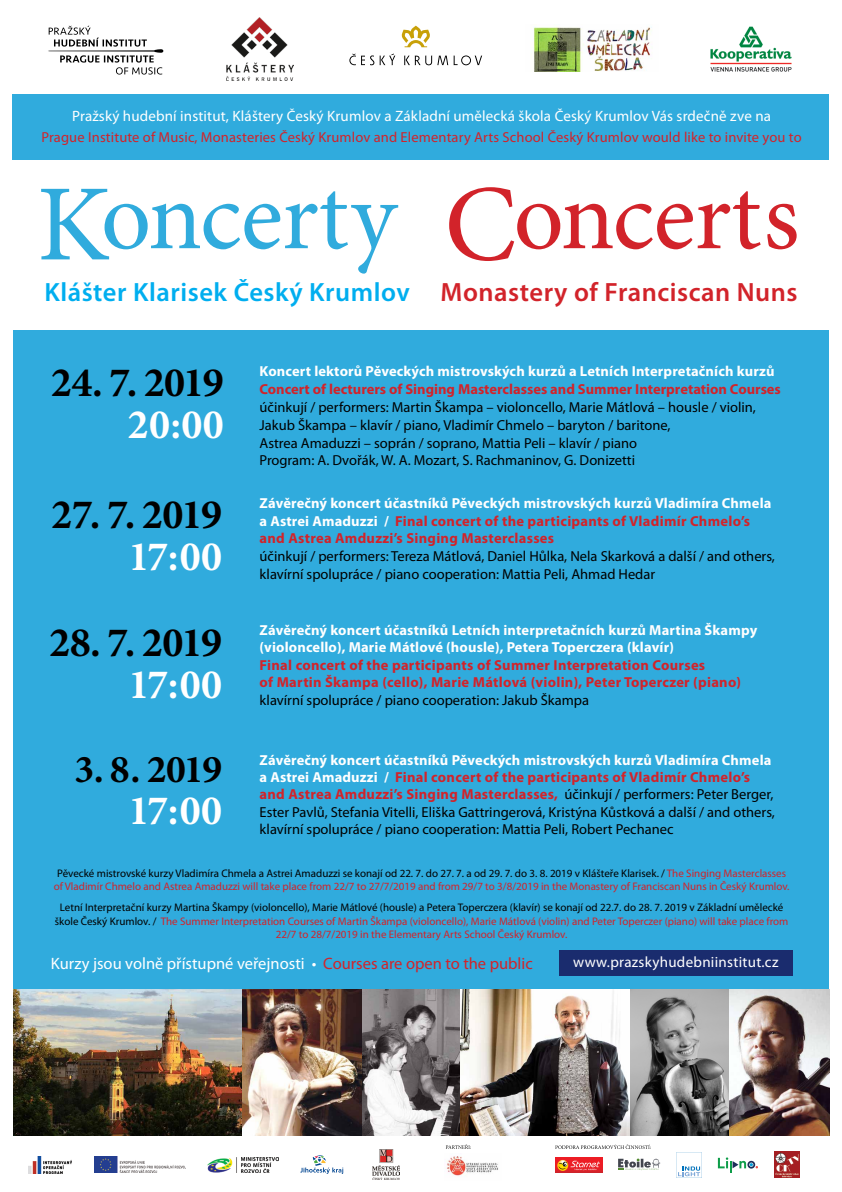
<style>
.page{position:relative;width:842px;height:1192px;background:#fff}
.page>*{position:absolute;margin:0;border:0;box-sizing:border-box;transform-origin:0 0}
.t1{font:98.9px "Minion Pro";letter-spacing:-.01em;color:#30abdd}
.t2{font:700 42px "Minion Pro";letter-spacing:-.02em;color:#000}
.t3{font:700 42px "Minion Pro";letter-spacing:.01em;color:#fff}
.t4{font:700 39.5px "Minion Pro";color:#000}
.t5{font:600 26.5px "Myriad Pro";letter-spacing:.02em;color:#00aeef}
.t6{font:16.5px "Myriad Pro";color:#fff}
.t7{font:15px "Myriad Pro";letter-spacing:.01em;color:#fff}
.t8{font:14.5px/17.4px "Myriad Pro";color:#000}
.t9{font:700 14.5px/17.4px "Myriad Pro";letter-spacing:.015em;color:#d2232a}
.t10{font:700 14.5px/17.4px "Myriad Pro";letter-spacing:.01em;color:#fff}
.t11{font:14.5px "Myriad Pro";letter-spacing:.01em;color:#d2232a}
.t12{font:11px/13.2px "Myriad Pro";color:#d2232a;text-align:center}
.s1{font-size:108.55px}
.s2{font-size:108.55px;color:#d2232a}
.s3{color:#d2232a}
.s4{color:#fff}
.s5{font-weight:700;color:#fff}
.s6{font-weight:700;color:#d2232a}
.s7{color:#000}
</style>
<div class="page">
<div style="left:13px;top:330px;width:816px;height:678px;background:#30abdd"></div>
<div style="left:13px;top:94px;width:816px;height:66px;background:#30abdd"></div>
<img style="left:459px;top:989px;width:172px;height:146px">
<img style="left:242px;top:989px;width:217px;height:146px">
<img style="left:631px;top:989px;width:198px;height:146px">
<img style="left:13px;top:989px;width:229px;height:146px">
<svg style="left:48px;top:26px;width:115px;height:49px"></svg>
<svg style="left:349px;top:54px;width:133px;height:11px"></svg>
<svg style="left:402px;top:26px;width:28px;height:21px"></svg>
<img style="left:533px;top:27px;width:119px;height:44px">
<img style="left:710px;top:26px;width:82px;height:46px">
<img style="left:226px;top:17px;width:67px;height:64px">
<img style="left:28px;top:1157px;width:44px;height:16px">
<img style="left:94px;top:1157px;width:91px;height:15px">
<img style="left:207px;top:1157px;width:72px;height:16px">
<svg style="left:300px;top:1155px;width:43px;height:19px"></svg>
<img style="left:373px;top:1150px;width:26px;height:29px">
<img style="left:447px;top:1156px;width:51px;height:20px">
<svg style="left:555px;top:1158px;width:47px;height:15px"></svg>
<svg style="left:557px;top:1160px;width:43px;height:11px"></svg>
<svg style="left:618px;top:1159px;width:42px;height:11px"></svg>
<svg style="left:676px;top:1152px;width:26px;height:26px"></svg>
<svg style="left:718px;top:1157px;width:40px;height:16px"></svg>
<img style="left:774px;top:1152px;width:25px;height:26px">
<svg style="left:446px;top:1144px;width:25px;height:5px"></svg>
<svg style="left:555px;top:1144px;width:96px;height:5px"></svg>
<div style="left:559px;top:950px;width:233px;height:25px;background:#1a2c6e"></div>
<p class="t7" style="left:72px;top:106px;width:700px">Pražský hudební institut, Kláštery Český Krumlov a Základní umělecká škola Český Krumlov Vás srdečně zve na</p>
<p class="t11" style="left:41px;top:128px;width:762px">Prague Institute of Music, Monasteries Český Krumlov and Elementary Arts School Český Krumlov would like to invite you to</p>
<h1 class="t1" style="left:37px;top:150px;width:764px"><span class="s1">K</span>oncerty <span class="s2">C</span><span class="s3">oncerts</span></h1>
<h3 class="t5" style="left:44px;top:275px;width:755px">Klášter Klarisek Český Krumlov <span class="s3">Monastery of Franciscan Nuns</span></h3>
<h2 class="t2" style="left:51px;top:353px;width:175px">24. 7. 2019</h2>
<h2 class="t3" style="left:128px;top:395px;width:98px">20:00</h2>
<h2 class="t2" style="left:51px;top:485px;width:173px">27. 7. 2019</h2>
<h2 class="t3" style="left:128px;top:527px;width:95px">17:00</h2>
<h2 class="t2" style="left:49px;top:613px;width:175px">28. 7. 2019</h2>
<h2 class="t3" style="left:128px;top:655px;width:95px">17:00</h2>
<p class="t10" style="left:260px;top:362px;width:516px">Koncert lektorů Pěveckých mistrovských kurzů a Letních Interpretačních kurzů</p>
<p class="t9" style="left:260px;top:380px;width:523px">Concert of lecturers of Singing Masterclasses and Summer Interpretation Courses</p>
<p class="t8" style="left:260px;top:398px;width:498px;line-height:17.8px">účinkují / performers: Martin Škampa – violoncello, Marie Mátlová – housle / violin, Jakub Škampa – klavír / piano, Vladimír Chmelo – baryton / baritone,<br>Astrea Amaduzzi – soprán / soprano, Mattia Peli – klavír / piano<br>Program: A. Dvořák, W. A. Mozart, S. Rachmaninov, G. Donizetti</p>
<p class="t9" style="left:260px;top:494px;width:513px"><span class="s4">Závěrečný koncert účastníků Pěveckých mistrovských kurzů Vladimíra Chmela a Astrei Amaduzzi /</span> Final concert of the participants of Vladimír Chmelo’s and Astrea Amduzzi’s Singing Masterclasses</p>
<p class="t8" style="left:260px;top:547px;width:517px">účinkují / performers: Tereza Mátlová, Daniel Hůlka, Nela Skarková a další / and others, klavírní spolupráce / piano cooperation: Mattia Peli, Ahmad Hedar</p>
<p class="t10" style="left:260px;top:621px;width:499px">Závěrečný koncert účastníků Letních interpretačních kurzů Martina Škampy (violoncello), Marie Mátlové (housle), Petera Toperczera (klavír)</p>
<p class="t9" style="left:260px;top:656px;width:483px">Final concert of the participants of Summer Interpretation Courses<br>of Martin Škampa (cello), Marie Mátlová (violin), Peter Toperczer (piano)</p>
<p class="t8" style="left:260px;top:691px;width:331px">klavírní spolupráce / piano cooperation: Jakub Škampa</p>
<p class="t8" style="left:260px;top:751px;width:517px"><span class="s5">Závěrečný koncert účastníků Pěveckých mistrovských kurzů Vladimíra Chmela a Astrei Amaduzzi /</span> <span class="s6">Final concert of the participants of Vladimír Chmelo’s and Astrea Amduzzi’s Singing Masterclasses,</span> účinkují / performers: Peter Berger, Ester Pavlů, Stefania Vitelli, Eliška Gattringerová, Kristýna Kůstková a další / and others, klavírní spolupráce / piano cooperation: Mattia Peli, Robert Pechanec</p>
<p class="t12" style="left:54px;top:867px;width:737px"><span class="s7">Pěvecké mistrovské kurzy Vladimíra Chmela a Astrei Amaduzzi se konají od 22. 7. do 27. 7. a od 29. 7. do 3. 8. 2019 v Klášteře Klarisek. /</span> The Singing Masterclasses of Vladimír Chmelo and Astrea Amaduzzi will take place from 22/7 to 27/7/2019 and from 29/7 to 3/8/2019 in the Monastery of Franciscan Nuns in Český Krumlov.</p>
<p class="t12" style="left:55px;top:901px;width:735px"><span class="s7">Letní Interpretační kurzy Martina Škampy (violoncello), Marie Mátlové (housle) a Petera Toperczera (klavír) se konají od 22.7. do 28. 7. 2019 v Základní umělecké škole Český Krumlov. /</span> The Summer Interpretation Courses of Martin Škampa (violoncello), Marie Mátlová (violin) and Peter Toperczer (piano) will take place from<br>22/7 to 28/7/2019 in the Elementary Arts School Český Krumlov.</p>
<p class="t6" style="left:51px;top:953px;width:483px">Kurzy jsou volně přístupné veřejnosti • <span class="s3">Courses are open to the public</span></p>
<h3 class="t4" style="left:74px;top:742px;width:149px">3. 8. 2019</h3>
<h2 class="t3" style="left:128px;top:781px;width:95px">17:00</h2>
<p class="t7" style="left:573px;top:953px;width:207px">www.prazskyhudebniinstitut.cz</p>
</div>
